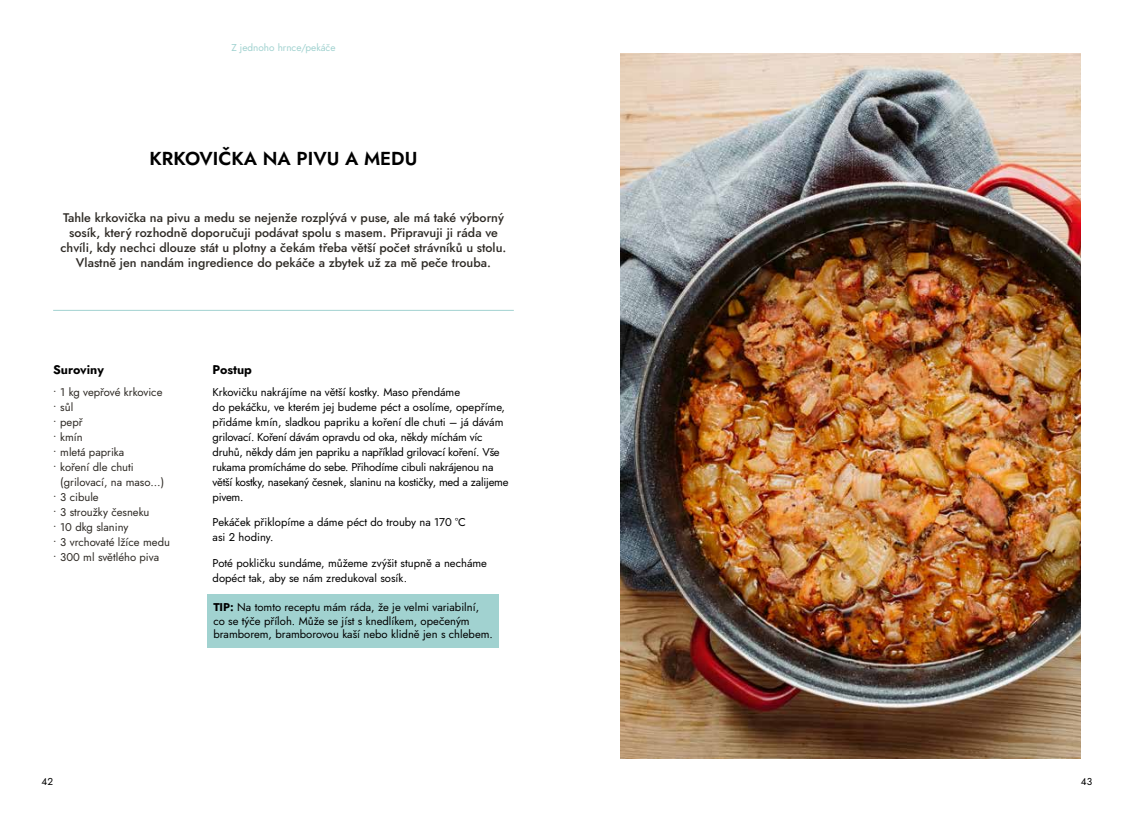
<style>
.page{position:relative;width:1134px;height:815px;background:#fff}
.page>*{position:absolute;margin:0;border:0;box-sizing:border-box;transform-origin:0 0}
.t1{font:600 18.75px "Jost";color:#000}
.t2{font:500 12.5px/15px "Jost";color:#2e2a25;text-align:center}
.t3{font:700 12.5px "Jost";color:#000}
.t4{font:11.25px/15px "Jost";letter-spacing:-.02em;color:#000}
.t5{font:11.25px/15px "Jost";color:#000}
.t6{font:11.25px/15px "Jost";color:#2e2a25}
.t7{font:10px "Jost";color:#a1d2d0}
.t8{font:10px "Jost";color:#000}
.s1{font-weight:700}
</style>
<div class="page">
<img style="left:620px;top:53px;width:461px;height:706px">
<hr style="left:53px;top:310px;width:461px;height:1px;background:#a1d2d0">
<div style="left:207px;top:595px;width:291px;height:53px;background:#a1d2d0"></div>
<p class="t7" style="left:231px;top:41px;width:106px">Z jednoho hrnce/pekáče</p>
<h1 class="t1" style="left:150px;top:146px;width:269px">KRKOVIČKA NA PIVU A MEDU</h1>
<p class="t2" style="left:61px;top:211px;width:447px">Tahle krkovička na pivu a medu se nejenže rozplývá v puse, ale má také výborný sosík, který rozhodně doporučuji podávat spolu s masem. Připravuji ji ráda ve chvíli, kdy nechci dlouze stát u plotny a čekám třeba větší počet strávníků u stolu.<br>Vlastně jen nandám ingredience do pekáče a zbytek už za mě peče trouba.</p>
<p class="t3" style="left:53px;top:361px;width:52px">Suroviny</p>
<p class="t6" style="left:53px;top:384px;width:111px">• 1 kg vepřové krkovice</p>
<p class="t6" style="left:53px;top:399px;width:22px">• sůl</p>
<p class="t6" style="left:53px;top:414px;width:31px">• pepř</p>
<p class="t6" style="left:53px;top:429px;width:31px">• kmín</p>
<p class="t6" style="left:53px;top:444px;width:73px">• mletá paprika</p>
<p class="t6" style="left:60px;top:459px;width:105px;text-indent:-7px">• koření dle chuti (grilovací, na maso…)</p>
<p class="t6" style="left:53px;top:489px;width:47px">• 3 cibule</p>
<p class="t6" style="left:53px;top:504px;width:98px">• 3 stroužky česneku</p>
<p class="t6" style="left:53px;top:519px;width:77px">• 10 dkg slaniny</p>
<p class="t6" style="left:53px;top:534px;width:118px">• 3 vrchovaté lžíce medu</p>
<p class="t6" style="left:53px;top:549px;width:108px">• 300 ml světlého piva</p>
<p class="t3" style="left:213px;top:361px;width:41px">Postup</p>
<p class="t4" style="left:213px;top:384px;width:297px">Krkovičku nakrájíme na větší kostky. Maso přendáme<br>do pekáčku, ve kterém jej budeme péct a osolíme, opepříme, přidáme kmín, sladkou papriku a koření dle chuti – já dávám grilovací. Koření dávám opravdu od oka, někdy míchám víc druhů, někdy dám jen papriku a například grilova cí koření. Vše rukama promícháme do sebe. Přihodíme cibuli nakrájenou na větší kostky, nasekaný česnek, slaninu na kostičky, med a zalijeme pivem.</p>
<p class="t5" style="left:213px;top:515px;width:255px">Pekáček přiklopíme a dáme péct do trouby na 170 °C asi 2 hodiny.</p>
<p class="t5" style="left:213px;top:556px;width:276px">Poté pokličku sundáme, můžeme zvýšit stupně a necháme dopéct tak, aby se nám zredukoval sosík.</p>
<p class="t5" style="left:213px;top:601px;width:281px;line-height:13.5px"><span class="s1">TIP:</span> Na tomto receptu mám ráda, že je velmi variabilní, co se týče příloh. Může se jíst s knedlíkem, opečeným bramborem, bramborovou kaší nebo klidně jen s chlebem.</p>
<p class="t8" style="left:42px;top:775px;width:13px">42</p>
<p class="t8" style="left:1081px;top:775px;width:13px">43</p>
</div>
